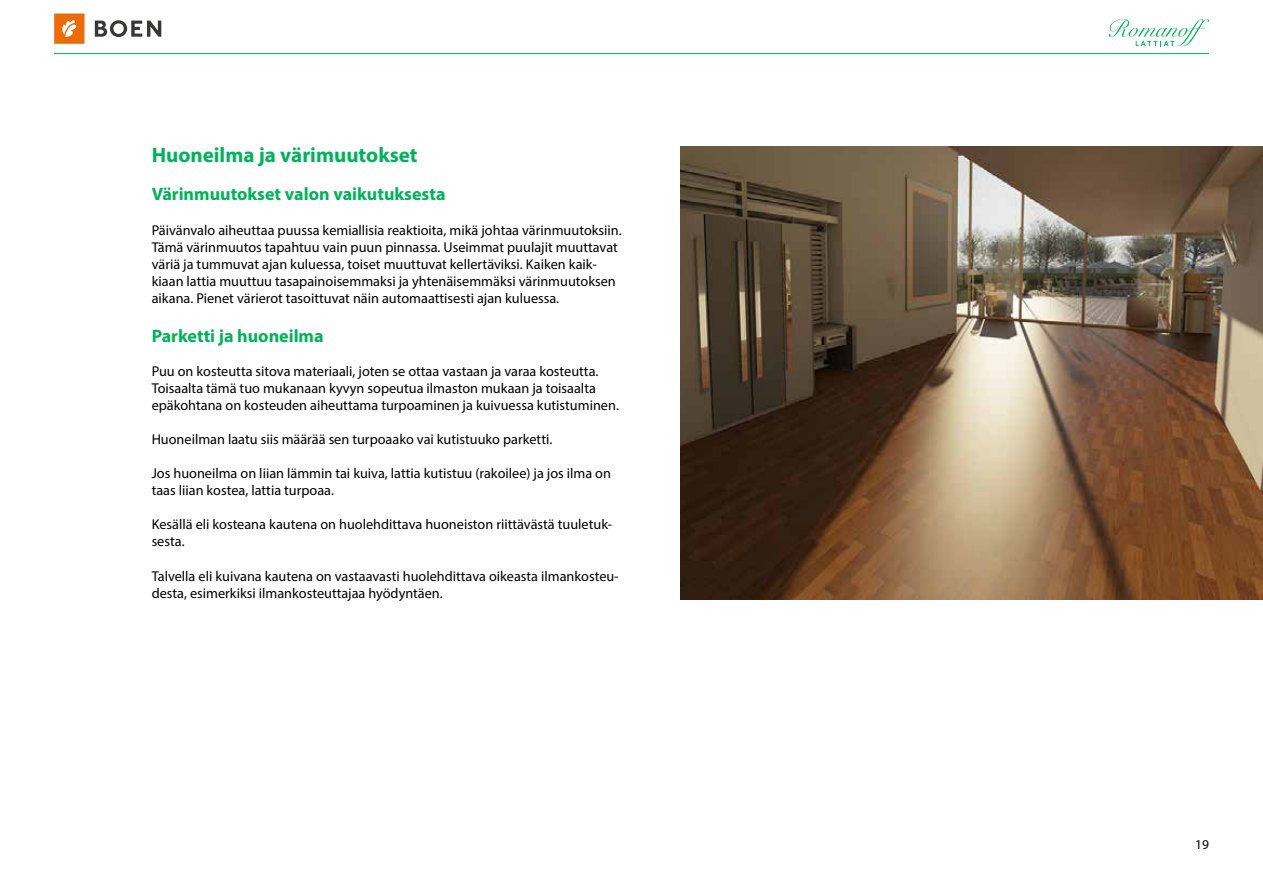
<style>
.page{position:relative;width:1263px;height:893px;background:#fff}
.page>*{position:absolute;margin:0;border:0;box-sizing:border-box;transform-origin:0 0}
.t1{font:700 21px "Myriad Pro";color:#00b259}
.t2{font:700 18px "Myriad Pro";color:#00b259}
.t3{font:14.25px/17.1px "Myriad Pro";color:#000}
.t4{font:13.5px "Myriad Pro";color:#000}
</style>
<div class="page">
<svg style="left:1109px;top:19px;width:100px;height:27px"></svg>
<hr style="left:54px;top:53px;width:1155px;height:1px;background:#00b259">
<div style="left:54px;top:14px;width:30px;height:30px;background:#ed6b06"></div>
<svg style="left:62px;top:20px;width:14px;height:17px"></svg>
<svg style="left:95px;top:20px;width:66px;height:17px"></svg>
<img style="left:680px;top:146px;width:583px;height:454px">
<h1 class="t1" style="left:152px;top:141px;width:267px">Huoneilma ja värimuutokset</h1>
<p class="t2" style="left:152px;top:183px;width:295px">Värinmuutokset valon vaikutuksesta</p>
<p class="t3" style="left:152px;top:221px;width:471px">Päivänvalo aiheuttaa puussa kemiallisia reaktioita, mikä johtaa värinmuutoksiin.<br>Tämä värinmuutos tapahtuu vain puun pinnassa. Useimmat puulajit muuttavat väriä ja tummuvat ajan kuluessa, toiset muuttuvat kellertäviksi. Kaiken kaik&shy;kiaan lattia muuttuu tasapainoisemmaksi ja yhtenäisemmäksi värinmuutoksen aikana. Pienet värierot tasoittuvat näin automaattisesti ajan kuluessa.</p>
<p class="t2" style="left:152px;top:324px;width:173px">Parketti ja huoneilma</p>
<p class="t3" style="left:152px;top:362px;width:469px">Puu on kosteutta sitova materiaali, joten se ottaa vastaan ja varaa kosteutta.<br>Toisaalta tämä tuo mukanaan kyvyn sopeutua ilmaston mukaan ja toisaalta epäkohtana on kosteuden aiheuttama turpoaminen ja kuivuessa kutistuminen.</p>
<p class="t3" style="left:152px;top:430px;width:402px">Huoneilman laatu siis määrää sen turpoaako vai kutistuuko parketti.</p>
<p class="t3" style="left:152px;top:465px;width:461px">Jos huoneilma on liian lämmin tai kuiva, lattia kutistuu (rakoilee) ja jos ilma on taas liian kostea, lattia turpoaa.</p>
<p class="t3" style="left:152px;top:516px;width:462px">Kesällä eli kosteana kautena on huolehdittava huoneiston riittävästä tuuletuk&shy;sesta.</p>
<p class="t3" style="left:152px;top:567px;width:468px">Talvella eli kuivana kautena on vastaavasti huolehdittava oikeasta ilmankosteu&shy;desta, esimerkiksi ilmankosteuttajaa hyödyntäen.</p>
<p class="t4" style="left:1195px;top:836px;width:15px">19</p>
</div>
